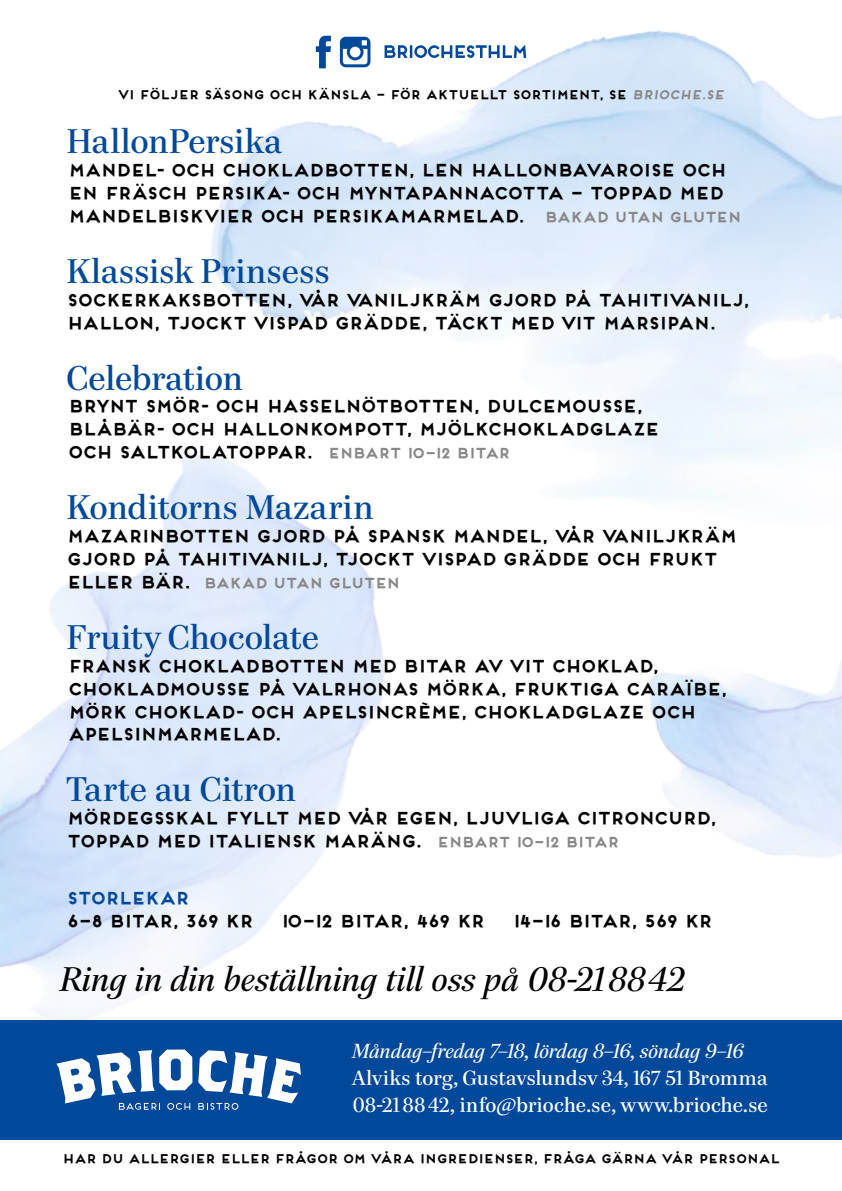
<style>
.page{position:relative;width:842px;height:1191px;background:#fff}
.page>*{position:absolute;margin:0;border:0;box-sizing:border-box;transform-origin:0 0}
.t1{font:34px "Paperback 48";letter-spacing:.01em;color:#00489a}
.t2{font:italic 34px "Paperback 48";letter-spacing:.02em;color:#000}
.t3{font:20.4px/27px "Paperback 48";letter-spacing:.015em;color:#fff}
.t4{font:italic 20.4px "PB48 TTP";letter-spacing:.025em;color:#fff}
.t5{font:700 16.8px/22.8px "Frontage";letter-spacing:-.145em;color:#000}
.t6{font:700 16.8px "Frontage";letter-spacing:-.17em;color:#000}
.t7{font:700 16.8px "Frontage";letter-spacing:-.145em;color:#00489a}
.t8{font:700 14px "Frontage";letter-spacing:-.145em;color:#878787}
.t9{font:700 12.2px "Frontage";letter-spacing:-.135em;color:#000}
.s1{color:#878787}
.s2{font-size:14px;color:#878787}
.s3{font-size:16.8px;color:#000}
</style>
<div class="page">
<img style="left:0;top:340px;width:545px;height:800px">
<div style="left:0;top:1020px;width:842px;height:119px;background:#00489a"></div>
<svg style="left:56px;top:1049px;width:136px;height:60px"></svg>
<svg style="left:198px;top:1050px;width:103px;height:59px"></svg>
<svg style="left:385px;top:45px;width:141px;height:13px"></svg>
<svg style="left:340px;top:37px;width:30px;height:30px"></svg>
<svg style="left:316px;top:36px;width:15px;height:32px"></svg>
<p class="t9" style="left:117px;top:87px;width:611px">VI FÖLJER SÄSONG OCH KÄNSLA – FÖR AKTUELLT SORTIMENT, SE <span class="s1">BRIOCHE.SE</span></p>
<h1 class="t1" style="left:67px;top:122px;width:217px">HallonPersika</h1>
<p class="t5" style="left:67px;top:158px;width:676px">MANDEL- OCH CHOKLADBOTTEN, LEN HALLONBAVAROISE OCH<br>EN FRÄSCH PERSIKA- OCH MYNTAPANNACOTTA – TOPPAD MED<br>MANDELBISKVIER OCH PERSIKAMARMELAD. <span class="s2">BAKAD UTAN GLUTEN</span></p>
<h1 class="t1" style="left:67px;top:251px;width:264px">Klassisk Prinsess</h1>
<p class="t5" style="left:66px;top:288px;width:686px">SOCKERKAKSBOTTEN, VÅR VANILJKRÄM GJORD PÅ TAHITIVANILJ,<br>HALLON, TJOCKT VISPAD GRÄDDE, TÄCKT MED VIT MARSIPAN.</p>
<h1 class="t1" style="left:67px;top:358px;width:178px">Celebration</h1>
<p class="t5" style="left:67px;top:394px;width:594px">BRYNT SMÖR- OCH HASSELNÖTBOTTEN, DULCEMOUSSE,<br>BLÅBÄR- OCH HALLONKOMPOTT, MJÖLKCHOKLADGLAZE<br>OCH SALTKOLATOPPAR. <span class="s2">ENBART 10–12 BITAR</span></p>
<h1 class="t1" style="left:67px;top:488px;width:308px">Konditorns Mazarin</h1>
<p class="t5" style="left:66px;top:524px;width:673px">MAZARINBOTTEN GJORD PÅ SPANSK MANDEL, VÅR VANILJKRÄM<br>GJORD PÅ TAHITIVANILJ, TJOCKT VISPAD GRÄDDE OCH FRUKT</p>
<p class="t8" style="left:66px;top:574px;width:336px"><span class="s3">ELLER BÄR.</span> BAKAD UTAN GLUTEN</p>
<h1 class="t1" style="left:67px;top:617px;width:254px">Fruity Chocolate</h1>
<p class="t5" style="left:67px;top:654px;width:662px">FRANSK CHOKLADBOTTEN MED BITAR AV VIT CHOKLAD, CHOKLADMOUSSE PÅ VALRHONAS MÖRKA, FRUKTIGA CARAÏBE, MÖRK CHOKLAD- OCH APELSINCRÈME, CHOKLADGLAZE OCH APELSINMARMELAD.</p>
<h1 class="t1" style="left:67px;top:770px;width:231px">Tarte au Citron</h1>
<p class="t5" style="left:66px;top:806px;width:652px">MÖRDEGSSKAL FYLLT MED VÅR EGEN, LJUVLIGA CITRONCURD,<br>TOPPAD MED ITALIENSK MARÄNG. <span class="s2">ENBART 10–12 BITAR</span></p>
<p class="t7" style="left:66px;top:887px;width:126px">STORLEKAR</p>
<p class="t5" style="left:66px;top:909px;width:190px">6–8 BITAR, 369 KR</p>
<p class="t6" style="left:280px;top:910px;width:207px">10–12 BITAR, 469 KR</p>
<p class="t6" style="left:511px;top:910px;width:203px">14–16 BITAR, 569 KR</p>
<h1 class="t2" style="left:61px;top:960px;width:626px">Ring in din beställning till oss på 08-218842</h1>
<p class="t4" style="left:353px;top:1039px;width:393px">Måndag–fredag 7–18, lördag 8–16, söndag 9–16</p>
<p class="t3" style="left:353px;top:1064px;width:417px">Alviks torg, Gustavslundsv 34, 167 51 Bromma<br>08-21 88 42, info@brioche.se, www.brioche.se</p>
<p class="t9" style="left:62px;top:1151px;width:720px">HAR DU ALLERGIER ELLER FRÅGOR OM VÅRA INGREDIENSER, FRÅGA GÄRNA VÅR PERSONAL</p>
</div>
